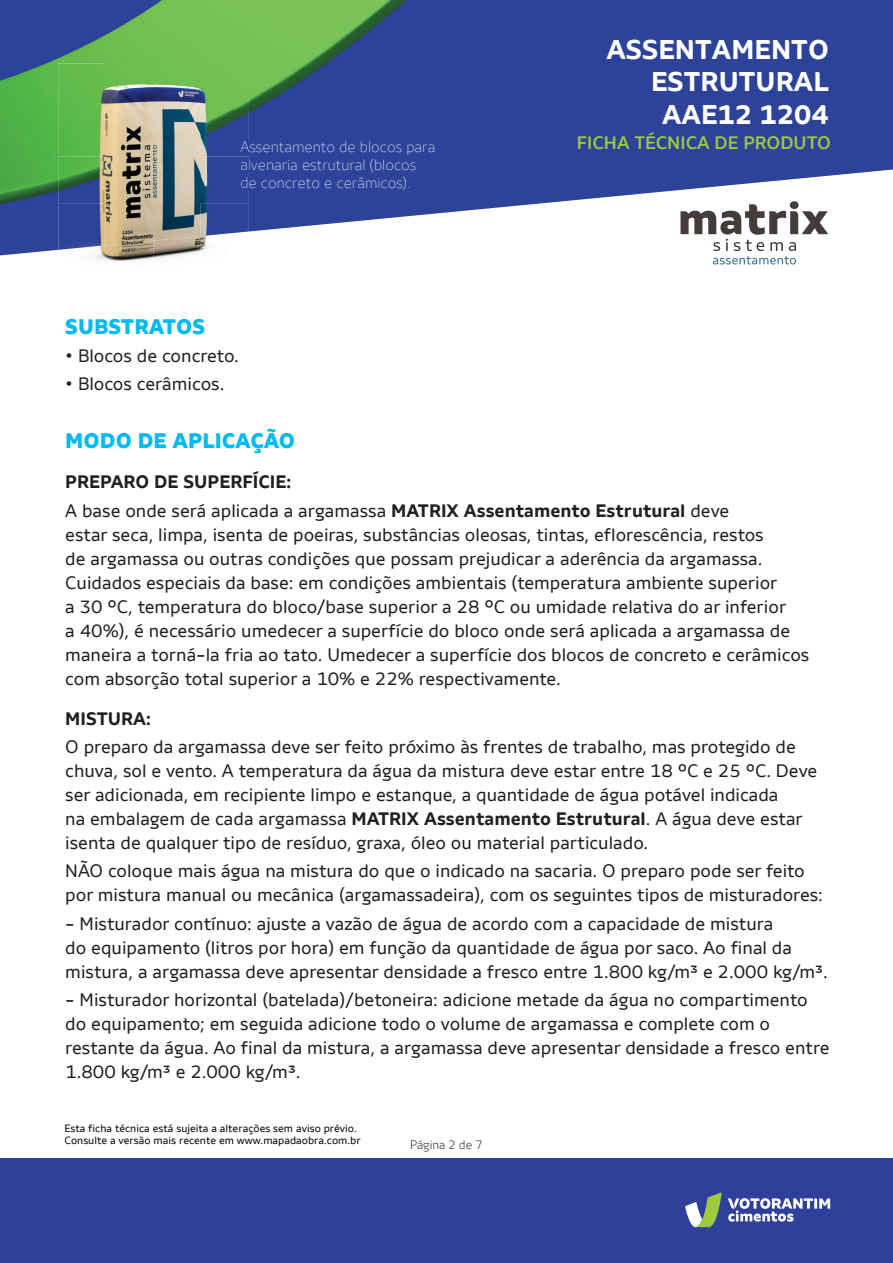
<style>
.page{position:relative;width:893px;height:1263px;background:#fff}
.page>*{position:absolute;margin:0;border:0;box-sizing:border-box;transform-origin:0 0}
.t1{font:700 27px/32.4px "Votorantim Sans";color:#fff;text-align:right}
.t2{font:900 21px "Votorantim Sans";color:#00baf1}
.t3{font:18px/24px "Votorantim Sans";color:#231f20}
.t4{font:700 18px/28.2px "Votorantim Sans";color:#231f20}
.t5{font:500 18px "Votorantim Sans";color:#9dcb3d}
.t6{font:100 15px/18px "Votorantim Sans";color:#fff}
.t7{font:300 12px "Votorantim Sans";color:#231f20}
.t8{font:10.5px/12.3px "Votorantim Sans";color:#040503}
.s1{font-weight:400}
.s2{font-weight:700}
</style>
<div class="page">
<div style="left:0;top:1158px;width:893px;height:105px;background:#2f409a"></div>
<svg style="left:728px;top:1198px;width:102px;height:23px"></svg>
<svg style="left:685px;top:1192px;width:37px;height:36px"></svg>
<img style="left:0;top:0;width:893px;height:255px">
<img style="left:58px;top:250px;width:48px;height:10px">
<img style="left:106px;top:245px;width:47px;height:16px">
<img style="left:153px;top:237px;width:95px;height:22px">
<img style="left:201px;top:236px;width:47px;height:1px">
<img style="left:58px;top:63px;width:190px;height:140px">
<img style="left:58px;top:203px;width:48px;height:47px">
<img style="left:106px;top:203px;width:47px;height:42px">
<img style="left:153px;top:203px;width:48px;height:38px">
<img style="left:201px;top:203px;width:47px;height:33px">
<img style="left:240px;top:141px;width:8px;height:14px">
<img style="left:241px;top:158px;width:7px;height:14px">
<img style="left:241px;top:176px;width:7px;height:14px">
<svg style="left:680px;top:201px;width:148px;height:63px"></svg>
<p class="t6" style="left:240px;top:138px;width:197px">Assentamento de blocos para alvenaria estrutural (blocos de concreto e cerâmicos).</p>
<h1 class="t1" style="left:606px;top:33px;width:224px">ASSENTAMENTO<br>ESTRUTURAL<br>AAE12 1204</h1>
<p class="t5" style="left:577px;top:133px;width:255px">FICHA TÉCNICA DE PRODUTO</p>
<p class="t2" style="left:65px;top:314px;width:141px">SUBSTRATOS</p>
<p class="t3" style="left:65px;top:344px;width:175px">• Blocos de concreto.</p>
<p class="t3" style="left:65px;top:372px;width:161px">• Blocos cerâmicos.</p>
<p class="t2" style="left:65px;top:428px;width:231px">MODO DE APLICAÇÃO</p>
<p class="t4" style="left:65px;top:468px;width:665px">PREPARO DE SUPERFÍCIE:<br><span class="s1">A base onde será aplicada a argamassa</span> MATRIX Assentamento Estrutural <span class="s1">deve</span></p>
<p class="t3" style="left:65px;top:522px;width:746px">estar seca, limpa, isenta de poeiras, substâncias oleosas, tintas, eflorescência, restos<br>de argamassa ou outras condições que possam prejudicar a aderência da argamassa.<br>Cuidados especiais da base: em condições ambientais (temperatura ambiente superior<br>a 30 ºC, temperatura do bloco/base superior a 28 ºC ou umidade relativa do ar inferior<br>a 40%), é necessário umedecer a superfície do bloco onde será aplicada a argamassa de maneira a torná-la fria ao tato. Umedecer a superfície dos blocos de concreto e cerâmicos com absorção total superior a 10% e 22% respectivamente.</p>
<p class="t4" style="left:65px;top:704px;width:87px">MISTURA:</p>
<p class="t3" style="left:65px;top:735px;width:754px">O preparo da argamassa deve ser feito próximo às frentes de trabalho, mas protegido de chuva, sol e vento. A temperatura da água da mistura deve estar entre 18 ºC e 25 ºC. Deve ser adicionada, em recipiente limpo e estanque, a quantidade de água potável indicada<br>na embalagem de cada argamassa <span class="s2">MATRIX Assentamento Estrutural</span>. A água deve estar isenta de qualquer tipo de resíduo, graxa, óleo ou material particulado.</p>
<p class="t3" style="left:65px;top:859px;width:759px">NÃO coloque mais água na mistura do que o indicado na sacaria. O preparo pode ser feito por mistura manual ou mecânica (argamassadeira), com os seguintes tipos de misturadores:</p>
<p class="t3" style="left:65px;top:911px;width:764px">- Misturador contínuo: ajuste a vazão de água de acordo com a capacidade de mistura<br>do equipamento (litros por hora) em função da quantidade de água por saco. Ao final da mistura, a argamassa deve apresentar densidade a fresco entre 1.800 kg/m³ e 2.000 kg/m³.</p>
<p class="t3" style="left:65px;top:987px;width:766px">- Misturador horizontal (batelada)/betoneira: adicione metade da água no compartimento do equipamento; em seguida adicione todo o volume de argamassa e complete com o restante da água. Ao final da mistura, a argamassa deve apresentar densidade a fresco entre 1.800 kg/m³ e 2.000 kg/m³.</p>
<p class="t8" style="left:64px;top:1122px;width:298px">Esta ficha técnica está sujeita a alterações sem aviso prévio.<br>Consulte a versão mais recente em www.mapadaobra.com.br</p>
<p class="t7" style="left:410px;top:1138px;width:74px">Página 2 de 7</p>
</div>
